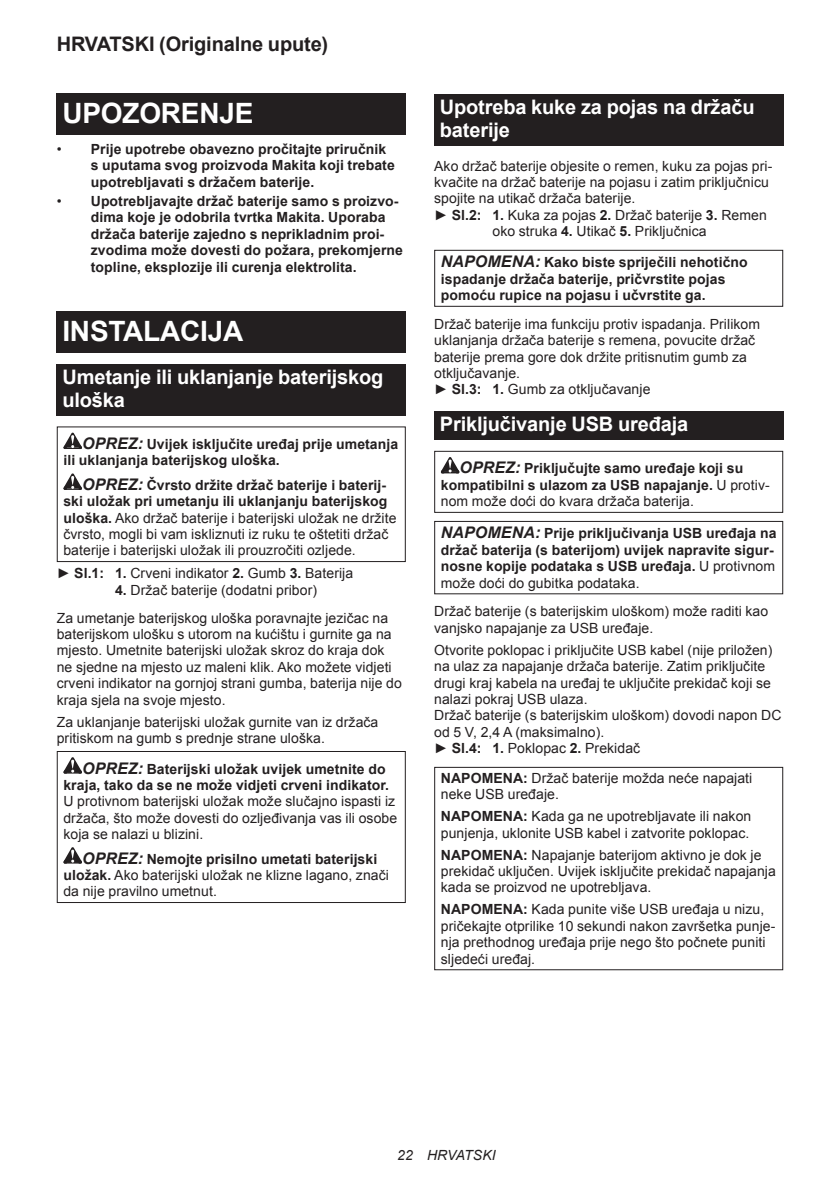
<style>
.page{position:relative;width:840px;height:1191px;background:#fff}
.page>*{position:absolute;margin:0;border:0;box-sizing:border-box;transform-origin:0 0}
.t1{font:700 28px "Arial";letter-spacing:-.01em;color:#fff}
.t2{font:700 20px/23.4px "Arial";letter-spacing:-.01em;color:#fff}
.t3{font:700 20px "Arial";letter-spacing:-.01em;color:#231f20}
.t4{font:14px/16.4px "Arial";letter-spacing:.005em;color:#231f20}
.t5{font:700 14px/16.4px "Arial";letter-spacing:.005em;color:#231f20}
.t6{font:italic 14px "Arial";letter-spacing:.005em;color:#231f20}
.s1{font-weight:400}
.s2{font-style:italic;font-size:16px}
.s3{font-weight:700;font-style:italic;font-size:16px}
.s4{font-weight:700}
</style>
<div class="page">
<div style="left:57px;top:94px;width:348px;height:41px;background:#231f20"></div>
<div style="left:57px;top:311px;width:348px;height:41px;background:#231f20"></div>
<div style="left:57px;top:363px;width:348px;height:52px;background:#231f20"></div>
<svg style="left:63px;top:432px;width:19px;height:17px"></svg>
<svg style="left:63px;top:473px;width:19px;height:17px"></svg>
<div style="left:57px;top:426px;width:348px;height:136px;border:1px solid #231f20"></div>
<svg style="left:63px;top:757px;width:19px;height:16px"></svg>
<svg style="left:63px;top:847px;width:19px;height:16px"></svg>
<div style="left:57px;top:751px;width:348px;height:152px;border:1px solid #231f20"></div>
<div style="left:434px;top:94px;width:348px;height:52px;background:#231f20"></div>
<div style="left:434px;top:250px;width:348px;height:57px;border:1px solid #231f20"></div>
<div style="left:434px;top:411px;width:348px;height:29px;background:#231f20"></div>
<svg style="left:440px;top:457px;width:19px;height:16px"></svg>
<div style="left:434px;top:451px;width:348px;height:62px;border:1px solid #231f20"></div>
<div style="left:434px;top:521px;width:348px;height:73px;border:1px solid #231f20"></div>
<div style="left:434px;top:767px;width:348px;height:203px;border:1px solid #231f20"></div>
<h2 class="t3" style="left:57px;top:31px;width:273px">HRVATSKI (Originalne upute)</h2>
<h1 class="t1" style="left:62px;top:95px;width:192px">UPOZORENJE</h1>
<p class="t5" style="left:91px;top:141px;width:305px;text-indent:-34px"><span class="s1">•</span> Prije upotrebe obavezno pročitajte priručnik s uputama svog proizvoda Makita koji trebate upotrebljavati s držačem baterije.</p>
<p class="t5" style="left:91px;top:193px;width:313px;text-indent:-34px"><span class="s1">•</span> Upotrebljavajte držač baterije samo s proizvo&shy;dima koje je odobrila tvrtka Makita. Uporaba držača baterije zajedno s neprikladnim proi&shy;zvodima može dovesti do požara, prekomjerne topline, eksplozije ili curenja elektrolita.</p>
<h1 class="t1" style="left:62px;top:312px;width:182px">INSTALACIJA</h1>
<h2 class="t2" style="left:62px;top:365px;width:322px">Umetanje ili uklanjanje baterijskog uloška</h2>
<p class="t5" style="left:63px;top:436px;width:336px;text-indent:19px"><span class="s2">OPREZ:</span> Uvijek isključite uređaj prije umetanja ili uklanjanja baterijskog uloška.</p>
<p class="t4" style="left:63px;top:477px;width:334px;text-indent:19px"><span class="s3">OPREZ:</span> <span class="s4">Čvrsto držite držač baterije i baterij&shy;ski uložak pri umetanju ili uklanjanju baterijskog uloška.</span> Ako držač baterije i baterijski uložak ne držite čvrsto, mogli bi vam iskliznuti iz ruku te oštetiti držač baterije i baterijski uložak ili prouzročiti ozljede.</p>
<p class="t4" style="left:57px;top:565px;width:298px">► <span class="s4">Sl.1: 1.</span> Crveni indikator <span class="s4">2.</span> Gumb <span class="s4">3.</span> Baterija</p>
<p class="t4" style="left:57px;top:576px;width:332px;line-height:27.8px;text-indent:58px"><span class="s4">4.</span> Držač baterije (dodatni pribor)<br>Za umetanje baterijskog uloška poravnajte jezičac na</p>
<p class="t4" style="left:57px;top:626px;width:346px">baterijskom ulošku s utorom na kućištu i gurnite ga na mjesto. Umetnite baterijski uložak skroz do kraja dok ne sjedne na mjesto uz maleni klik. Ako možete vidjeti crveni indikator na gornjoj strani gumba, baterija nije do kraja sjela na svoje mjesto.</p>
<p class="t4" style="left:57px;top:713px;width:323px">Za uklanjanje baterijski uložak gurnite van iz držača pritiskom na gumb s prednje strane uloška.</p>
<p class="t5" style="left:63px;top:761px;width:327px;text-align:right"><span class="s2">OPREZ:</span> Baterijski uložak uvijek umetnite do kraja, tako da se ne može vidjeti crveni indikator.</p>
<p class="t4" style="left:63px;top:793px;width:335px">U protivnom baterijski uložak može slučajno ispasti iz držača, što može dovesti do ozljeđivanja vas ili osobe koja se nalazi u blizini.</p>
<p class="t4" style="left:63px;top:850px;width:327px;text-indent:19px"><span class="s3">OPREZ:</span> <span class="s4">Nemojte prisilno umetati baterijski uložak.</span> Ako baterijski uložak ne klizne lagano, znači da nije pravilno umetnut.</p>
<h2 class="t2" style="left:439px;top:96px;width:316px">Upotreba kuke za pojas na držaču baterije</h2>
<p class="t4" style="left:434px;top:158px;width:339px">Ako držač baterije objesite o remen, kuku za pojas pri-</p>
<p class="t4" style="left:434px;top:174px;width:336px">kvačite na držač baterije na pojasu i zatim priključnicu</p>
<p class="t4" style="left:434px;top:190px;width:203px">spojite na utikač držača baterije.</p>
<p class="t4" style="left:434px;top:207px;width:334px">► <span class="s4">Sl.2: 1.</span> Kuka za pojas <span class="s4">2.</span> Držač baterije <span class="s4">3.</span> Remen</p>
<p class="t4" style="left:492px;top:223px;width:216px">oko struka <span class="s4">4.</span> Utikač <span class="s4">5.</span> Priključnica</p>
<p class="t5" style="left:440px;top:255px;width:308px"><span class="s2">NAPOMENA:</span> Kako biste spriječili nehotično ispadanje držača baterije, pričvrstite pojas pomoću rupice na pojasu i učvrstite ga.</p>
<p class="t4" style="left:434px;top:316px;width:327px">Držač baterije ima funkciju protiv ispadanja. Prilikom uklanjanja držača baterije s remena, povucite držač baterije prema gore dok držite pritisnutim gumb za otključavanje.<br>► <span class="s4">Sl.3: 1.</span> Gumb za otključavanje</p>
<h2 class="t2" style="left:439px;top:413px;width:250px">Priključivanje USB uređaja</h2>
<p class="t5" style="left:440px;top:461px;width:330px;text-indent:19px"><span class="s2">OPREZ:</span> Priključujte samo uređaje koji su kompatibilni s ulazom za USB napajanje. <span class="s1">U protiv&shy;nom može doći do kvara držača baterija.</span></p>
<p class="t5" style="left:440px;top:526px;width:337px"><span class="s2">NAPOMENA:</span> Prije priključivanja USB uređaja na držač baterija (s baterijom) uvijek napravite sigur&shy;nosne kopije podataka s USB uređaja. <span class="s1">U protivnom može doći do gubitka podataka.</span></p>
<p class="t4" style="left:434px;top:603px;width:335px">Držač baterije (s baterijskim uloškom) može raditi kao vanjsko napajanje za USB uređaje.</p>
<p class="t4" style="left:434px;top:642px;width:349px">Otvorite poklopac i priključite USB kabel (nije priložen) na ulaz za napajanje držača baterije. Zatim priključite drugi kraj kabela na uređaj te uključite prekidač koji se nalazi pokraj USB ulaza.<br>Držač baterije (s baterijskim uloškom) dovodi napon DC od 5 V, 2,4 A (maksimalno).<br>► <span class="s4">Sl.4: 1.</span> Poklopac <span class="s4">2.</span> Prekidač</p>
<p class="t4" style="left:440px;top:769px;width:313px"><span class="s4">NAPOMENA:</span> Držač baterije možda neće napajati neke USB uređaje.</p>
<p class="t4" style="left:440px;top:808px;width:312px"><span class="s4">NAPOMENA:</span> Kada ga ne upotrebljavate ili nakon punjenja, uklonite USB kabel i zatvorite poklopac.</p>
<p class="t4" style="left:440px;top:846px;width:336px"><span class="s4">NAPOMENA:</span> Napajanje baterijom aktivno je dok je prekidač uključen. Uvijek isključite prekidač napajanja kada se proizvod ne upotrebljava.</p>
<p class="t4" style="left:440px;top:901px;width:336px"><span class="s4">NAPOMENA:</span> Kada punite više USB uređaja u nizu, pričekajte otprilike 10 sekundi nakon završetka punje&shy;nja prethodnog uređaja prije nego što počnete puniti sljedeći uređaj.</p>
<p class="t6" style="left:397px;top:1146px;width:100px">22 HRVATSKI</p>
</div>
